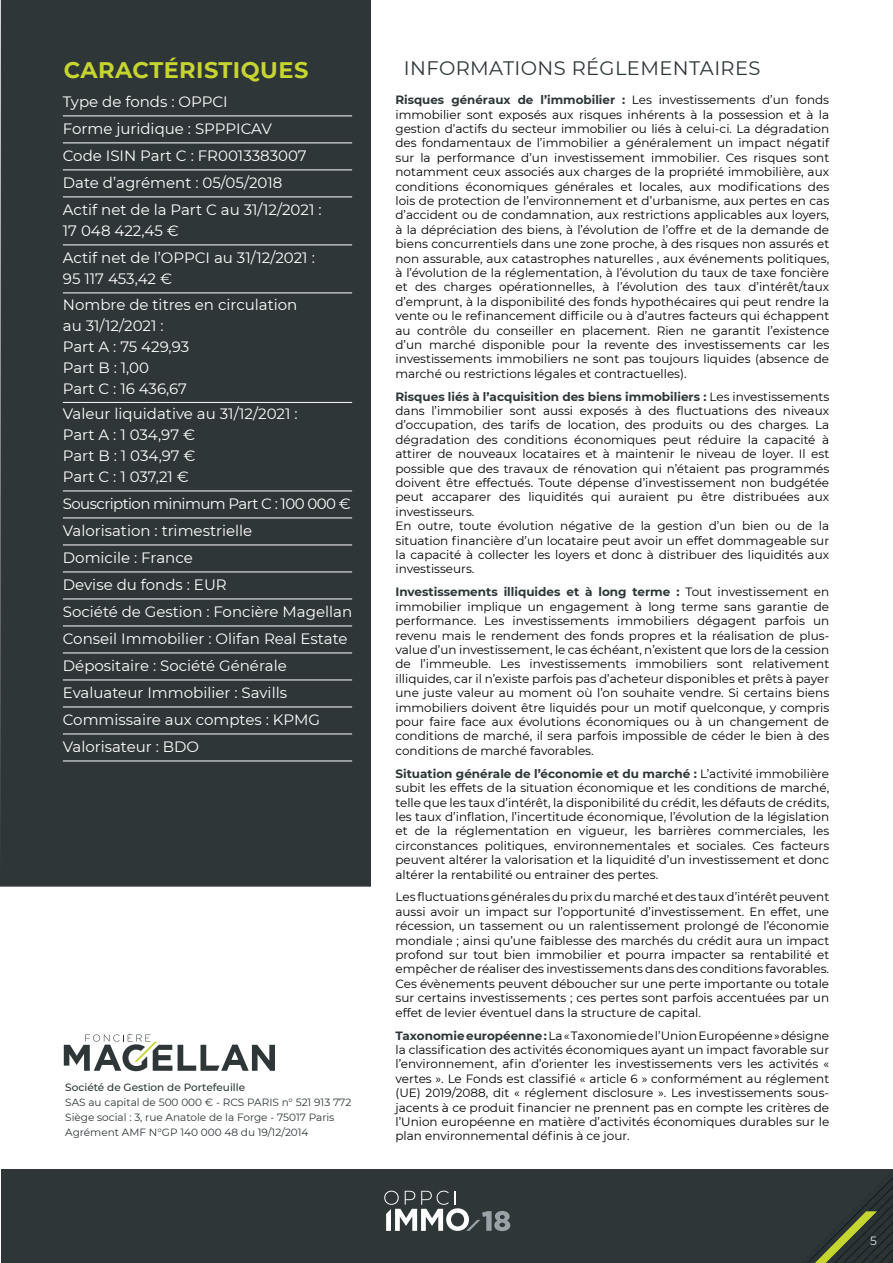
<style>
.page{position:relative;width:893px;height:1263px;background:#fff}
.page>*{position:absolute;margin:0;border:0;box-sizing:border-box;transform-origin:0 0}
.t1{font:700 22.5px "Montserrat";letter-spacing:.02em;color:#c7d530}
.t2{font:19.5px "Montserrat";letter-spacing:.02em;color:#2e3638}
.t3{font:15px/21px "Montserrat";color:#fff}
.t4{font:15px "Montserrat";letter-spacing:-.04em;color:#fff}
.t5{font:12px/14.4px "Montserrat";color:#000;text-align:justify}
.t6{font:12px "Montserrat";color:#e0e5e9}
.t7{font:10.5px "Montserrat";color:#2e3638}
.t8{font:500 10.5px "Montserrat";color:#2e3638}
.s1{font-weight:700;color:#2e3638}
</style>
<div class="page">
<div style="left:1px;top:1169px;width:891px;height:94px;background:#2e3638"></div>
<img style="left:859px;top:1169px;width:34px;height:94px">
<svg style="left:807px;top:1211px;width:71px;height:52px"></svg>
<div style="left:0;top:0;width:371px;height:887px;background:#2e3638"></div>
<hr style="left:63px;top:116px;width:289px;height:1px;background:#fff">
<hr style="left:63px;top:143px;width:289px;height:1px;background:#fff">
<hr style="left:63px;top:170px;width:289px;height:1px;background:#fff">
<hr style="left:63px;top:197px;width:289px;height:1px;background:#fff">
<hr style="left:63px;top:245px;width:289px;height:1px;background:#fff">
<hr style="left:63px;top:293px;width:289px;height:1px;background:#fff">
<hr style="left:63px;top:402px;width:289px;height:1px;background:#fff">
<hr style="left:63px;top:491px;width:289px;height:1px;background:#fff">
<hr style="left:63px;top:518px;width:289px;height:1px;background:#fff">
<hr style="left:63px;top:545px;width:289px;height:1px;background:#fff">
<hr style="left:63px;top:572px;width:289px;height:1px;background:#fff">
<hr style="left:63px;top:599px;width:289px;height:1px;background:#fff">
<hr style="left:63px;top:626px;width:289px;height:1px;background:#fff">
<hr style="left:63px;top:653px;width:289px;height:1px;background:#fff">
<hr style="left:63px;top:680px;width:289px;height:1px;background:#fff">
<hr style="left:63px;top:707px;width:289px;height:1px;background:#fff">
<hr style="left:63px;top:734px;width:289px;height:1px;background:#fff">
<hr style="left:63px;top:761px;width:289px;height:1px;background:#fff">
<svg style="left:178px;top:1044px;width:97px;height:27px"></svg>
<svg style="left:64px;top:1034px;width:108px;height:37px"></svg>
<svg style="left:384px;top:1191px;width:126px;height:40px"></svg>
<p class="t1" style="left:64px;top:54px;width:246px">CARACTÉRISTIQUES</p>
<p class="t2" style="left:404px;top:55px;width:358px">INFORMATIONS RÉGLEMENTAIRES</p>
<p class="t5" style="left:395px;top:92px;width:435px"><span class="s1">Risques généraux de l’immobilier :</span> Les investissements d’un fonds immobilier sont exposés aux risques inhérents à la possession et à la gestion d’actifs du secteur immobilier ou liés à celui-ci. La dégradation des fondamentaux de l’immobilier a généralement un impact négatif sur la performance d’un investissement immobilier. Ces risques sont notamment ceux associés aux charges de la propriété immobilière, aux conditions économiques générales et locales, aux modifications des lois de protection de l’environnement et d’urbanisme, aux pertes en cas d’accident ou de condamnation, aux restrictions applicables aux loyers, à la dépréciation des biens, à l’évolution de l’offre et de la demande de biens concurrentiels dans une zone proche, à des risques non assurés et non assurable, aux catastrophes naturelles , aux événements politiques, à l’évolution de la réglementation, à l’évolution du taux de taxe foncière et des charges opérationnelles, à l’évolution des taux d’intérêt/taux d’emprunt, à la disponibilité des fonds hypothécaires qui peut rendre la vente ou le refinancement difficile ou à d’autres facteurs qui échappent au contrôle du conseiller en placement. Rien ne garantit l’existence d’un marché disponible pour la revente des investissements car les investissements immobiliers ne sont pas toujours liquides (absence de marché ou restrictions légales et contractuelles).</p>
<p class="t5" style="left:395px;top:389px;width:435px"><span class="s1">Risques liés à l’acquisition des biens immobiliers :</span> Les investissements dans l’immobilier sont aussi exposés à des fluctuations des niveaux d’occupation, des tarifs de location, des produits ou des charges. La dégradation des conditions économiques peut réduire la capacité à attirer de nouveaux locataires et à maintenir le niveau de loyer. Il est possible que des travaux de rénovation qui n’étaient pas programmés doivent être effectués. Toute dépense d’investissement non budgétée peut accaparer des liquidités qui auraient pu être distribuées aux investisseurs.</p>
<p class="t5" style="left:395px;top:518px;width:435px">En outre, toute évolution négative de la gestion d’un bien ou de la situation financière d’un locataire peut avoir un effet dommageable sur la capacité à collecter les loyers et donc à distribuer des liquidités aux investisseurs.</p>
<p class="t5" style="left:395px;top:584px;width:435px"><span class="s1">Investissements illiquides et à long terme :</span> Tout investissement en immobilier implique un engagement à long terme sans garantie de performance. Les investissements immobiliers dégagent parfois un revenu mais le rendement des fonds propres et la réalisation de plus&shy;value d’un investissement, le cas échéant, n’existent que lors de la cession de l’immeuble. Les investissements immobiliers sont relativement illiquides, car il n’existe parfois pas d’acheteur disponibles et prêts à payer une juste valeur au moment où l’on souhaite vendre. Si certains biens immobiliers doivent être liquidés pour un motif quelconque, y compris pour faire face aux évolutions économiques ou à un changement de conditions de marché, il sera parfois impossible de céder le bien à des conditions de marché favorables.</p>
<p class="t5" style="left:395px;top:766px;width:435px"><span class="s1">Situation générale de l’économie et du marché :</span> L’activité immobilière subit les effets de la situation économique et les conditions de marché, telle que les taux d’intérêt, la disponibilité du crédit, les défauts de crédits, les taux d’inflation, l’incertitude économique, l’évolution de la législation et de la réglementation en vigueur, les barrières commerciales, les circonstances politiques, environnementales et sociales. Ces facteurs peuvent altérer la valorisation et la liquidité d’un investissement et donc altérer la rentabilité ou entrainer des pertes.</p>
<p class="t5" style="left:395px;top:889px;width:435px">Les fluctuations générales du prix du marché et des taux d’intérêt peuvent aussi avoir un impact sur l’opportunité d’investissement. En effet, une récession, un tassement ou un ralentissement prolongé de l’économie mondiale ; ainsi qu’une faiblesse des marchés du crédit aura un impact profond sur tout bien immobilier et pourra impacter sa rentabilité et empêcher de réaliser des investissements dans des conditions favorables.<br>Ces évènements peuvent déboucher sur une perte importante ou totale sur certains investissements ; ces pertes sont parfois accentuées par un effet de levier éventuel dans la structure de capital.</p>
<p class="t5" style="left:395px;top:1028px;width:435px"><span class="s1">Taxonomie européenne :</span>La « Taxonomie de l’Union Européenne » désigne la classification des activités économiques ayant un impact favorable sur l’environnement, afin d’orienter les investissements vers les activités « vertes ». Le Fonds est classifié « article 6 » conformément au réglement (UE) 2019/2088, dit « réglement disclosure ». Les investissements sous&shy;jacents à ce produit financier ne prennent pas en compte les critères de l’Union européenne en matière d’activités économiques durables sur le plan environnemental définis à ce jour.</p>
<p class="t3" style="left:63px;top:91px;width:166px">Type de fonds : OPPCI</p>
<p class="t3" style="left:63px;top:118px;width:210px">Forme juridique : SPPPICAV</p>
<p class="t3" style="left:63px;top:145px;width:245px">Code ISIN Part C : FR0013383007</p>
<p class="t3" style="left:63px;top:172px;width:221px">Date d’agrément : 05/05/2018</p>
<p class="t3" style="left:63px;top:199px;width:260px">Actif net de la Part C au 31/12/2021 :<br>17 048 422,45 €</p>
<p class="t3" style="left:63px;top:247px;width:253px">Actif net de l’OPPCI au 31/12/2021 :<br>95 117 453,42 €</p>
<p class="t3" style="left:63px;top:293px;width:236px">Nombre de titres en circulation au 31/12/2021 :<br>Part A : 75 429,93<br>Part B : 1,00<br>Part C : 16 436,67</p>
<p class="t3" style="left:63px;top:403px;width:236px">Valeur liquidative au 31/12/2021 :<br>Part A : 1 034,97 €<br>Part B : 1 034,97 €<br>Part C : 1 037,21 €</p>
<p class="t4" style="left:63px;top:493px;width:289px">Souscription minimum Part C : 100 000 €</p>
<p class="t3" style="left:63px;top:520px;width:191px">Valorisation : trimestrielle</p>
<p class="t3" style="left:63px;top:547px;width:131px">Domicile : France</p>
<p class="t3" style="left:63px;top:574px;width:165px">Devise du fonds : EUR</p>
<p class="t3" style="left:63px;top:601px;width:291px">Société de Gestion : Foncière Magellan</p>
<p class="t3" style="left:63px;top:628px;width:286px">Conseil Immobilier : Olifan Real Estate</p>
<p class="t3" style="left:63px;top:655px;width:225px">Dépositaire : Société Générale</p>
<p class="t3" style="left:63px;top:682px;width:226px">Evaluateur Immobilier : Savills</p>
<p class="t3" style="left:63px;top:709px;width:259px">Commissaire aux comptes : KPMG</p>
<p class="t3" style="left:63px;top:736px;width:138px">Valorisateur : BDO</p>
<p class="t8" style="left:65px;top:1080px;width:182px">Société de Gestion de Portefeuille</p>
<p class="t7" style="left:65px;top:1095px;width:288px">SAS au capital de 500 000 € - RCS PARIS n° 521 913 772</p>
<p class="t7" style="left:65px;top:1110px;width:271px">Siège social : 3, rue Anatole de la Forge - 75017 Paris</p>
<p class="t7" style="left:65px;top:1125px;width:245px">Agrément AMF N°GP 140 000 48 du 19/12/2014</p>
<p class="t6" style="left:870px;top:1233px;width:8px">5</p>
</div>
